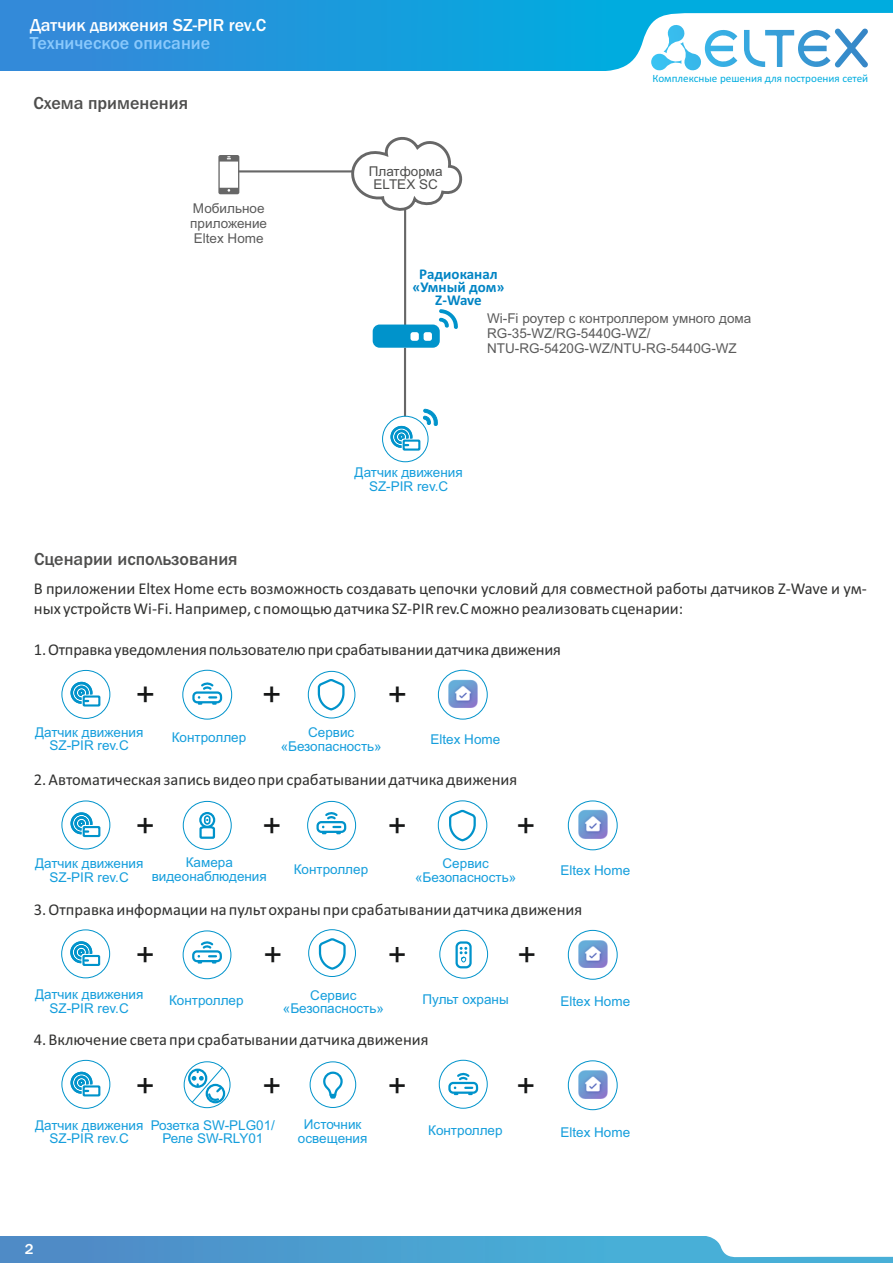
<style>
.page{position:relative;width:893px;height:1263px;background:#fff}
.page>*{position:absolute;margin:0;border:0;box-sizing:border-box;transform-origin:0 0}
.t1{font:33px "Arial";color:#151616}
.t2{font:32.4px "Arial";color:#151616}
.t3{font:32.25px "Arial";color:#151616}
.t4{font:500 18px "Franklin Gothic";color:#4e4e4d}
.t5{font:500 18px "Franklin Gothic";color:#fff}
.t6{font:500 18px "Franklin Gothic";color:#8ac9fc}
.t7{font:16.5px/20.1px "Calibri";color:#313130}
.t8{font:700 15px/13px "Calibri";color:#0084c4;text-align:center}
.t9{font:500 15px "Franklin Gothic";color:#fff}
.t10{font:13.5px/13.5px "Arial";color:#159edc;text-align:center}
.t11{font:13.5px/15.1px "Arial";color:#5b5b5b}
.t12{font:13.5px/13.5px "Arial";color:#4e4e4d;text-align:center}
.t13{font:11.1px "Calibri";color:#00acdf}
</style>
<div class="page">
<div style="left:439px;top:1060px;width:49px;height:49px;background:#fff;border:1px solid #0093cb;border-radius:50%"></div>
<svg style="left:61px;top:800px;width:49px;height:49px"></svg>
<svg style="left:308px;top:929px;width:48px;height:48px"></svg>
<div style="left:310px;top:1061px;width:46px;height:47px;background:#fff;border:1px solid #0093cb;border-radius:50%"></div>
<div style="left:0;top:0;width:893px;height:71px;background:linear-gradient(to right,#3489d9,#00b4e0)"></div>
<svg style="left:589px;top:13px;width:304px;height:58px"></svg>
<div style="left:0;top:1236px;width:893px;height:27px;background:linear-gradient(to right,#4f8bc7,#46b8db)"></div>
<svg style="left:703px;top:1236px;width:190px;height:21px"></svg>
<hr style="left:404px;top:210px;width:2px;height:115px;background:#676767">
<hr style="left:238px;top:170px;width:115px;height:2px;background:#676767">
<svg style="left:218px;top:155px;width:21px;height:39px"></svg>
<hr style="left:404px;top:348px;width:2px;height:69px;background:#676767">
<svg style="left:342px;top:137px;width:121px;height:80px"></svg>
<div style="left:382px;top:416px;width:46px;height:46px;background:#fff;border:1px solid #0093cb;border-radius:50%"></div>
<svg style="left:373px;top:309px;width:85px;height:39px"></svg>
<div style="left:308px;top:671px;width:47px;height:47px;background:#fff;border:1px solid #0093cb;border-radius:50%"></div>
<svg style="left:438px;top:670px;width:50px;height:49px"></svg>
<img style="left:449px;top:679px;width:28px;height:30px">
<div style="left:182px;top:670px;width:50px;height:49px;background:#fff;border:1px solid #0093cb;border-radius:50%"></div>
<svg style="left:438px;top:800px;width:49px;height:50px"></svg>
<div style="left:307px;top:801px;width:49px;height:49px;background:#fff;border:1px solid #0093cb;border-radius:50%"></div>
<div style="left:439px;top:930px;width:49px;height:48px;background:#fff;border:1px solid #0093cb;border-radius:50%"></div>
<div style="left:183px;top:930px;width:48px;height:49px;background:#fff;border:1px solid #0093cb;border-radius:50%"></div>
<div style="left:183px;top:801px;width:49px;height:49px;background:#fff;border:1px solid #0093cb;border-radius:50%"></div>
<svg style="left:568px;top:800px;width:50px;height:50px"></svg>
<img style="left:579px;top:810px;width:28px;height:29px">
<svg style="left:568px;top:930px;width:50px;height:50px"></svg>
<img style="left:579px;top:939px;width:28px;height:30px">
<svg style="left:568px;top:1060px;width:50px;height:50px"></svg>
<img style="left:579px;top:1069px;width:28px;height:30px">
<svg style="left:192px;top:682px;width:31px;height:23px"></svg>
<svg style="left:316px;top:812px;width:31px;height:22px"></svg>
<svg style="left:192px;top:941px;width:30px;height:22px"></svg>
<svg style="left:448px;top:1072px;width:31px;height:23px"></svg>
<div style="left:455px;top:941px;width:17px;height:27px;border:2px solid #0093cb;border-radius:5px"></div>
<svg style="left:460px;top:947px;width:7px;height:16px"></svg>
<svg style="left:323px;top:1071px;width:20px;height:28px"></svg>
<svg style="left:184px;top:1061px;width:46px;height:47px"></svg>
<div style="left:206px;top:1084px;width:19px;height:19px;border:2px solid #0093cb;border-radius:50%"></div>
<div style="left:188px;top:1068px;width:19px;height:20px;border:2px solid #0093cb;border-radius:50%"></div>
<svg style="left:191px;top:1066px;width:33px;height:37px"></svg>
<svg style="left:317px;top:679px;width:29px;height:33px"></svg>
<svg style="left:448px;top:811px;width:29px;height:32px"></svg>
<svg style="left:318px;top:938px;width:29px;height:33px"></svg>
<svg style="left:71px;top:812px;width:29px;height:25px"></svg>
<svg style="left:61px;top:670px;width:49px;height:49px"></svg>
<svg style="left:71px;top:682px;width:29px;height:24px"></svg>
<div style="left:61px;top:929px;width:49px;height:49px;background:#fff;border:1px solid #0093cb;border-radius:50%"></div>
<svg style="left:70px;top:941px;width:30px;height:25px"></svg>
<svg style="left:61px;top:1060px;width:49px;height:49px"></svg>
<svg style="left:71px;top:1072px;width:29px;height:24px"></svg>
<svg style="left:390px;top:409px;width:48px;height:42px"></svg>
<div style="left:199px;top:812px;width:16px;height:16px;border:2px solid #0093cb;border-radius:50%"></div>
<div style="left:204px;top:815px;width:7px;height:10px;border:2px solid #0093cb;border-radius:2px"></div>
<svg style="left:199px;top:819px;width:17px;height:20px"></svg>
<p class="t5" style="left:30px;top:19px;width:238px">Датчик движения SZ-PIR rev.C</p>
<p class="t6" style="left:30px;top:36px;width:182px">Техническое описание</p>
<p class="t4" style="left:33px;top:97px;width:156px">Схема применения</p>
<p class="t11" style="left:190px;top:202px;width:78px">Мобильное приложение<br>Eltex Home</p>
<p class="t4" style="left:34px;top:552px;width:205px">Сценарии использования</p>
<p class="t12" style="left:369px;top:165px;width:75px">Платформа<br>ELTEX SC</p>
<p class="t8" style="left:412px;top:268px;width:94px">Радиоканал «Умный дом»<br>Z-Wave</p>
<p class="t13" style="left:652px;top:73px;width:217px">Комплексные решения для построения сетей</p>
<p class="t11" style="left:487px;top:312px;width:266px">Wi-Fi роутер с контроллером умного дома<br>RG-35-WZ/RG-5440G-WZ/<br>NTU-RG-5420G-WZ/NTU-RG-5440G-WZ</p>
<p class="t10" style="left:355px;top:467px;width:110px">Датчик движения<br>SZ-PIR rev.C</p>
<p class="t7" style="left:34px;top:580px;width:835px">В приложении Eltex Home есть возможность создавать цепочки условий для совместной работы датчиков Z-Wave и ум&shy;ных устройств Wi-Fi. Например, с помощью датчика SZ-PIR rev.C можно реализовать сценарии:</p>
<p class="t7" style="left:34px;top:640px;width:529px">1.Отправкауведомленияпользователюприсрабатываниидатчикадвижения</p>
<h1 class="t1" style="left:136px;top:682px;width:21px">+</h1>
<p class="t10" style="left:35px;top:727px;width:110px">Датчик движения<br>SZ-PIR rev.C</p>
<p class="t10" style="left:281px;top:727px;width:103px">Сервис «Безопасность»</p>
<p class="t10" style="left:430px;top:733px;width:71px">Eltex Home</p>
<h1 class="t1" style="left:262px;top:682px;width:21px">+</h1>
<h1 class="t1" style="left:388px;top:682px;width:21px">+</h1>
<p class="t10" style="left:172px;top:732px;width:76px">Контроллер</p>
<p class="t7" style="left:34px;top:770px;width:485px">2. Автоматическая запись видео при срабатывании датчика движения</p>
<h2 class="t2" style="left:136px;top:813px;width:20px">+</h2>
<p class="t10" style="left:35px;top:858px;width:110px">Датчик движения<br>SZ-PIR rev.C</p>
<p class="t10" style="left:415px;top:858px;width:103px">Сервис «Безопасность»</p>
<h2 class="t2" style="left:262px;top:813px;width:20px">+</h2>
<h2 class="t2" style="left:388px;top:813px;width:20px">+</h2>
<h2 class="t2" style="left:516px;top:813px;width:20px">+</h2>
<p class="t10" style="left:294px;top:863px;width:76px">Контроллер</p>
<p class="t10" style="left:152px;top:857px;width:117px">Камера видеонаблюдения</p>
<p class="t10" style="left:560px;top:865px;width:71px">Eltex Home</p>
<p class="t7" style="left:34px;top:900px;width:550px">3. Отправка информации на пульт охраны при срабатывании датчика движения</p>
<h3 class="t3" style="left:136px;top:943px;width:20px">+</h3>
<p class="t10" style="left:35px;top:989px;width:110px">Датчик движения<br>SZ-PIR rev.C</p>
<p class="t10" style="left:283px;top:989px;width:103px">Сервис «Безопасность»</p>
<p class="t10" style="left:423px;top:994px;width:88px">Пульт охраны</p>
<h3 class="t3" style="left:263px;top:943px;width:20px">+</h3>
<h3 class="t3" style="left:388px;top:943px;width:20px">+</h3>
<h3 class="t3" style="left:517px;top:943px;width:20px">+</h3>
<p class="t10" style="left:169px;top:995px;width:76px">Контроллер</p>
<p class="t7" style="left:34px;top:1030px;width:396px">4. Включение света при срабатывании датчика движения</p>
<h3 class="t3" style="left:136px;top:1073px;width:20px">+</h3>
<p class="t10" style="left:35px;top:1120px;width:110px">Датчик движения<br>SZ-PIR rev.C</p>
<h3 class="t3" style="left:262px;top:1073px;width:20px">+</h3>
<h3 class="t3" style="left:388px;top:1073px;width:20px">+</h3>
<h3 class="t3" style="left:517px;top:1073px;width:20px">+</h3>
<p class="t10" style="left:428px;top:1125px;width:76px">Контроллер</p>
<p class="t10" style="left:151px;top:1120px;width:126px">Розетка SW-PLG01/<br>Реле SW-RLY01</p>
<p class="t10" style="left:298px;top:1119px;width:71px">Источник освещения</p>
<p class="t10" style="left:560px;top:996px;width:71px">Eltex Home</p>
<p class="t10" style="left:560px;top:1126px;width:71px">Eltex Home</p>
<p class="t9" style="left:25px;top:1243px;width:10px">2</p>
</div>
